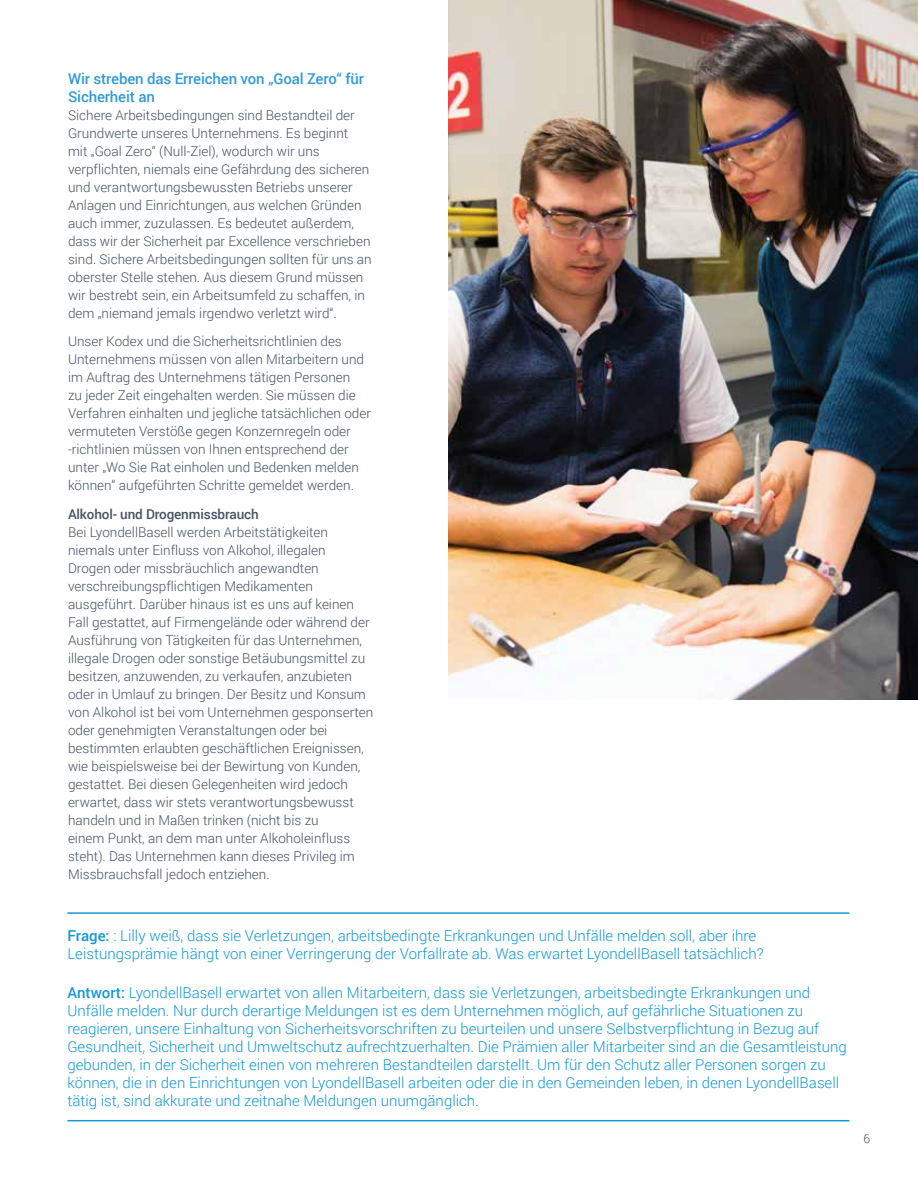
<style>
.page{position:relative;width:918px;height:1188px;background:#fff}
.page>*{position:absolute;margin:0;border:0;box-sizing:border-box;transform-origin:0 0}
.t1{font:300 15px/18px "Roboto";color:#1497d5}
.t2{font:500 15px/18px "Roboto";letter-spacing:-.01em;color:#319ad5}
.t3{font:300 13.5px/18px "Roboto";color:#435161}
.t4{font:500 13.5px "Roboto";letter-spacing:-.01em;color:#435161}
.t5{font:300 12px "Roboto";color:#435161}
.s1{font-weight:500}
</style>
<div class="page">
<img style="left:448px;top:0;width:470px;height:699px">
<hr style="left:67px;top:912px;width:782px;height:2px;background:#1497d5">
<hr style="left:67px;top:1120px;width:782px;height:1px;background:#1497d5">
<p class="t2" style="left:68px;top:69px;width:298px">Wir streben das Erreichen von „Goal Zero“ für<br>Sicherheit an</p>
<p class="t3" style="left:68px;top:106px;width:305px">Sichere Arbeitsbedingungen sind Bestandteil der Grundwerte unseres Unternehmens. Es beginnt<br>mit „Goal Zero“ (Null-Ziel), wodurch wir uns verpflichten, niemals eine Gefährdung des sicheren und verantwortungsbewussten Betriebs unserer Anlagen und Einrichtungen, aus welchen Gründen auch immer, zuzulassen. Es bedeutet außerdem, dass wir der Sicherheit par Excellence verschrieben sind. Sichere Arbeitsbedingungen sollten für uns an oberster Stelle stehen. Aus diesem Grund müssen wir bestrebt sein, ein Arbeitsumfeld zu schaffen, in dem „niemand jemals irgendwo verletzt wird“.</p>
<p class="t3" style="left:68px;top:332px;width:304px">Unser Kodex und die Sicherheitsrichtlinien des Unternehmens müssen von allen Mitarbeitern und im Auftrag des Unternehmens tätigen Personen<br>zu jeder Zeit eingehalten werden. Sie müssen die Verfahren einhalten und jegliche tatsächlichen oder vermuteten Verstöße gegen Konzernregeln oder -richtlinien müssen von Ihnen entsprechend der unter „Wo Sie Rat einholen und Bedenken melden können“ aufgeführten Schritte gemeldet werden.</p>
<p class="t4" style="left:68px;top:505px;width:192px">Alkohol- und Drogenmissbrauch</p>
<p class="t3" style="left:68px;top:523px;width:307px">Bei LyondellBasell werden Arbeitstätigkeiten niemals unter Einfluss von Alkohol, illegalen<br>Drogen oder missbräuchlich angewandten verschreibungspflichtigen Medikamenten ausgeführt. Darüber hinaus ist es uns auf keinen Fall gestattet, auf Firmengelände oder während der Ausführung von Tätigkeiten für das Unternehmen, illegale Drogen oder sonstige Betäubungsmittel zu besitzen, anzuwenden, zu verkaufen, anzubieten oder in Umlauf zu bringen. Der Besitz und Konsum von Alkohol ist bei vom Unternehmen gesponserten oder genehmigten Veranstaltungen oder bei bestimmten erlaubten geschäftlichen Ereignissen, wie beispielsweise bei der Bewirtung von Kunden, gestattet. Bei diesen Gelegenheiten wird jedoch erwartet, dass wir stets verantwortungsbewusst handeln und in Maßen trinken (nicht bis zu<br>einem Punkt, an dem man unter Alkoholeinfluss steht). Das Unternehmen kann dieses Privileg im Missbrauchsfall jedoch entziehen.</p>
<p class="t1" style="left:67px;top:926px;width:698px"><span class="s1">Frage:</span> : Lilly weiß, dass sie Verletzungen, arbeitsbedingte Erkrankungen und Unfälle melden soll, aber ihre<br>Leistungsprämie hängt von einer Verringerung der Vorfallrate ab. Was erwartet LyondellBasell tatsächlich?</p>
<p class="t1" style="left:67px;top:984px;width:781px"><span class="s1">Antwort:</span> LyondellBasell erwartet von allen Mitarbeitern, dass sie Verletzungen, arbeitsbedingte Erkrankungen und Unfälle melden. Nur durch derartige Meldungen ist es dem Unternehmen möglich, auf gefährliche Situationen zu reagieren, unsere Einhaltung von Sicherheitsvorschriften zu beurteilen und unsere Selbstverpflichtung in Bezug auf Gesundheit, Sicherheit und Umweltschutz aufrechtzuerhalten. Die Prämien aller Mitarbeiter sind an die Gesamtleistung gebunden, in der Sicherheit einen von mehreren Bestandteilen darstellt. Um für den Schutz aller Personen sorgen zu können, die in den Einrichtungen von LyondellBasell arbeiten oder die in den Gemeinden leben, in denen LyondellBasell tätig ist, sind akkurate und zeitnahe Meldungen unumgänglich.</p>
<p class="t5" style="left:864px;top:1131px;width:8px">6</p>
</div>
